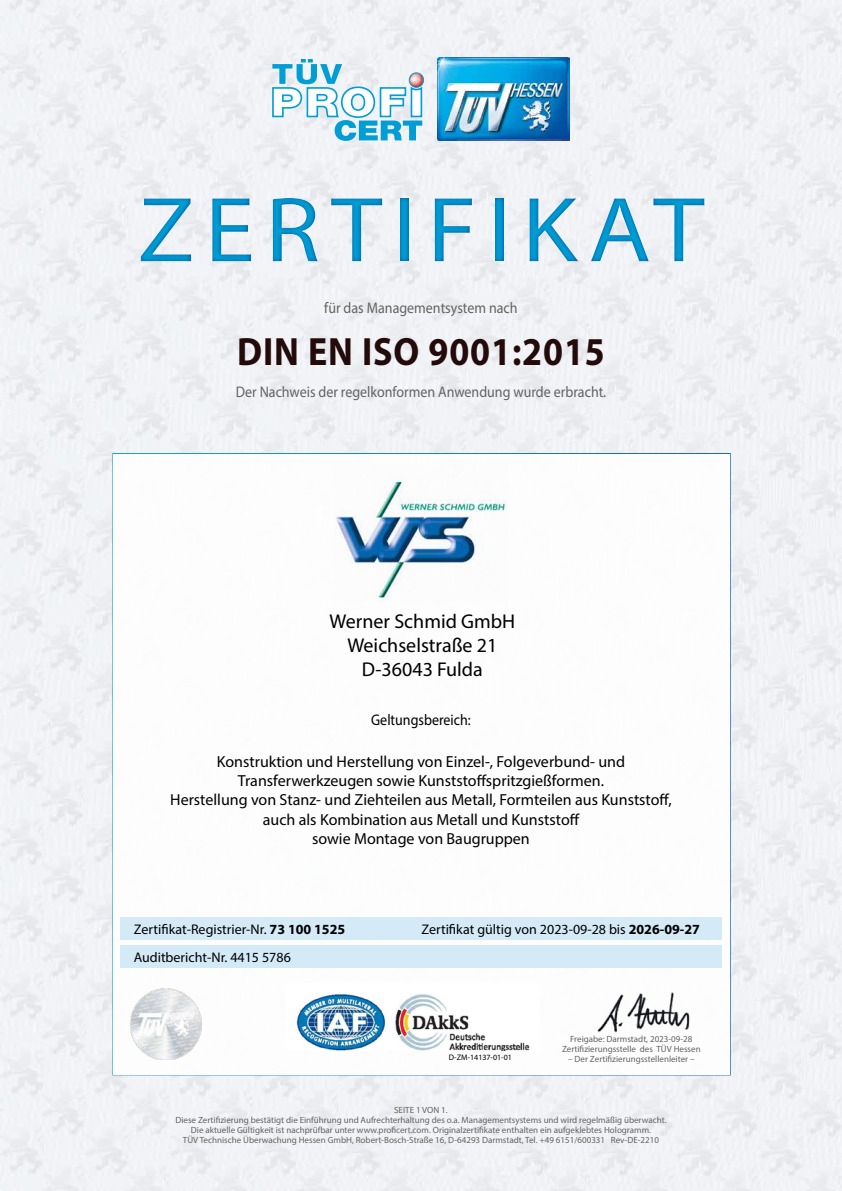
<style>
.page{position:relative;width:842px;height:1191px;background:#fff}
.page>*{position:absolute;margin:0;border:0;box-sizing:border-box;transform-origin:0 0}
.t1{font:93px "Myriad Pro";letter-spacing:.1em;color:#009ed4;scale:1.1 1}
.t2{font:700 39.6px "Myriad Pro";letter-spacing:.025em;color:#230b0c;scale:.91 1}
.t3{font:20px/24px "Myriad Pro";color:#000;text-align:center}
.t4{font:16px/19.2px "Myriad Pro";color:#000;text-align:center}
.t5{font:15.4px "Myriad Pro";color:#646363;scale:.91 1}
.t6{font:15.4px "Myriad Pro";color:#000;scale:.91 1}
.t7{font:14px/28.1px "Myriad Pro";color:#000}
.t8{font:9px/10px "Myriad Pro";color:#646363;text-align:center}
.t9{font:8px "Myriad Pro";color:#000}
.s1{font-weight:700}
</style>
<div class="page">
<img style="left:0;top:0;width:842px;height:1191px">
<img style="left:437px;top:57px;width:132px;height:83px">
<svg style="left:272px;top:59px;width:152px;height:82px"></svg>
<div style="left:112px;top:453px;width:619px;height:622px;background:#fff;border:2px solid #fff"></div>
<div style="left:120px;top:945px;width:602px;height:23px;background:#d0e8f7"></div>
<div style="left:121px;top:917px;width:601px;height:22px;background:#d0e8f7"></div>
<img style="left:744px;top:810px;width:77px;height:55px">
<img style="left:736px;top:724px;width:98px;height:40px">
<img style="left:735px;top:636px;width:95px;height:35px">
<img style="left:736px;top:549px;width:93px;height:35px">
<img style="left:737px;top:479px;width:91px;height:36px">
<div style="left:642px;top:1096px;width:99px;height:53px;background:#f0f1f4"></div>
<img style="left:704px;top:939px;width:135px;height:41px">
<img style="left:296px;top:994px;width:234px;height:57px">
<img style="left:597px;top:992px;width:93px;height:40px">
<div style="left:0;top:172px;width:842px;height:114px;background:#0061ad;opacity:.75"></div>
<img style="left:130px;top:988px;width:71px;height:71px">
<img style="left:335px;top:476px;width:172px;height:125px">
<h1 class="t1" style="left:138px;top:173px;width:517px">ZERTIFIKAT</h1>
<h3 class="t5" style="left:324px;top:298px;width:214px">für das Managementsystem nach</h3>
<h2 class="t2" style="left:237px;top:326px;width:406px">DIN EN ISO 9001:2015</h2>
<h3 class="t5" style="left:236px;top:382px;width:408px">Der Nachweis der regelkonformen Anwendung wurde erbracht.</h3>
<h3 class="t3" style="left:329px;top:609px;width:187px">Werner Schmid GmbH<br>Weichselstraße 21<br>D-36043 Fulda</h3>
<h3 class="t6" style="left:371px;top:710px;width:111px">Geltungsbereich:</h3>
<p class="t4" style="left:170px;top:752px;width:503px">Konstruktion und Herstellung von Einzel-, Folgeverbund- und Transferwerkzeugen sowie Kunststoffspritzgießformen.<br>Herstellung von Stanz- und Ziehteilen aus Metall, Formteilen aus Kunststoff, auch als Kombination aus Metall und Kunststoff<br>sowie Montage von Baugruppen</p>
<h3 class="t7" style="left:134px;top:915px;width:213px">Zertifikat-Registrier-Nr. <span class="s1">73 100 1525<br></span>Auditbericht-Nr. 4415 5786</h3>
<h3 class="t7" style="left:422px;top:915px;width:280px">Zertifikat gültig von 2023-09-28 bis <span class="s1">2026-09-27</span></h3>
<p class="t9" style="left:449px;top:1052px;width:65px">D-ZM-14137-01-01</p>
<p class="t8" style="left:562px;top:1034px;width:140px">Freigabe: Darmstadt, 2023-09-28<br>Zertifizierungsstelle des TÜV Hessen</p>
<p class="t8" style="left:568px;top:1054px;width:128px">– Der Zertifizierungsstellenleiter –</p>
<p class="t8" style="left:175px;top:1105px;width:493px">SEITE 1 VON 1.<br>Diese Zertifizierung bestätigt die Einführung und Aufrechterhaltung des o.a. Managementsystems und wird regelmäßig überwacht.<br>Die aktuelle Gültigkeit ist nachprüfbar unter www.proficert.com. Originalzertifikate enthalten ein aufgeklebtes Hologramm.<br>TÜV Technische Überwachung Hessen GmbH, Robert-Bosch-Straße 16, D-64293 Darmstadt, Tel. +49 6151/600331 Rev-DE-2210</p>
</div>
